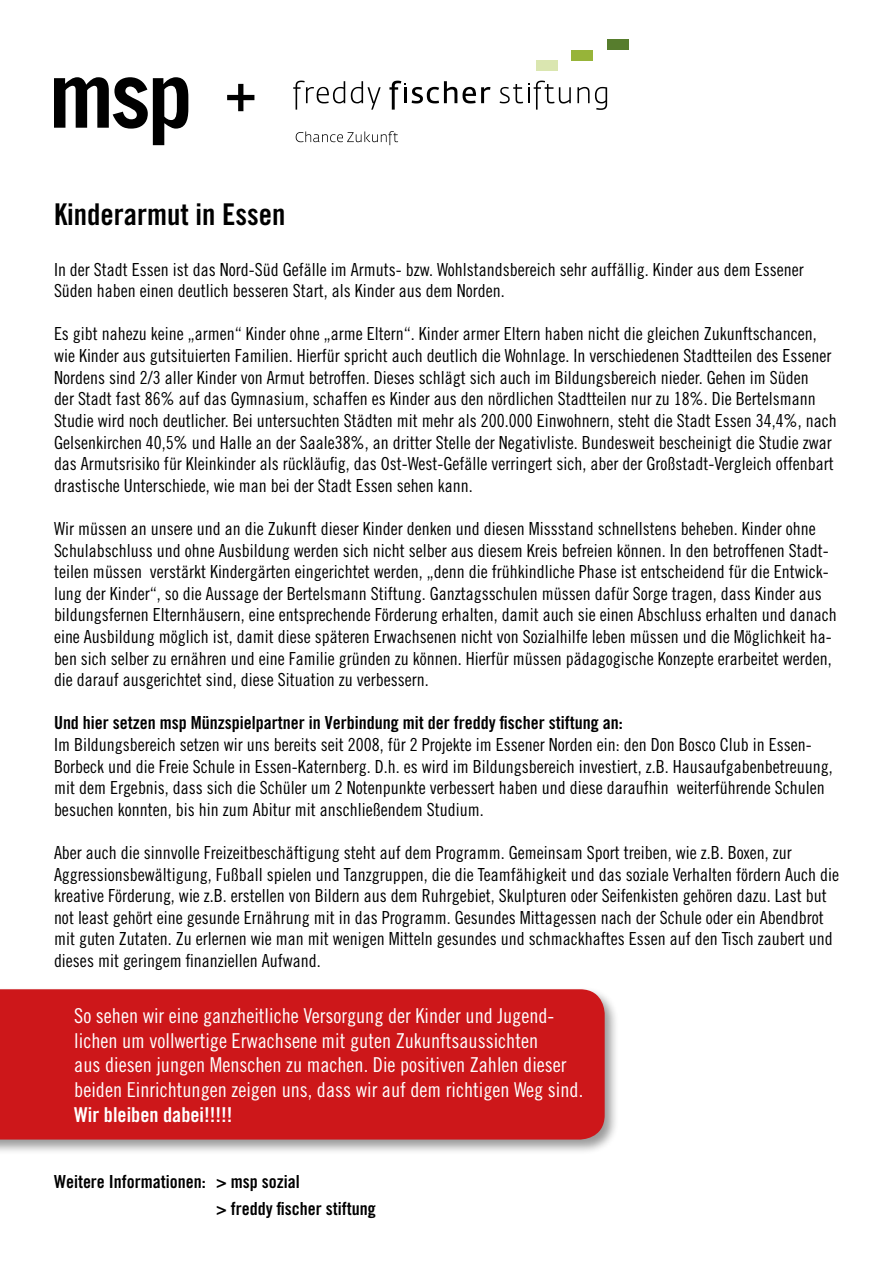
<style>
.page{position:relative;width:893px;height:1263px;background:#fff}
.page>*{position:absolute;margin:0;border:0;box-sizing:border-box;transform-origin:0 0}
.t1{font:54px "Trade Gothic LT Bold Cond Twenty";color:#000}
.t2{font:30px "Trade Gothic LT Bold Cond Twenty";color:#000}
.t3{font:20.55px/24.6px "Trade Gothic LT Cond Eighteen";color:#fff}
.t4{font:18px/21.6px "Trade Gothic LT Cond Eighteen";color:#000}
.t5{font:18px "Trade Gothic LT Bold Cond Twenty";color:#000}
.s1{font-family:"Trade Gothic LT Bold Cond Twenty"}
</style>
<div class="page">
<svg style="left:54px;top:77px;width:134px;height:68px"></svg>
<div style="left:0;top:986px;width:620px;height:169px;background:#000;opacity:.4"></div>
<div style="left:0;top:989px;width:605px;height:150px;background:#cd171a"></div>
<svg style="left:293px;top:81px;width:52px;height:29px"></svg>
<svg style="left:351px;top:81px;width:30px;height:29px"></svg>
<hr style="left:404px;top:87px;width:3px;height:16px;background:#000">
<svg style="left:412px;top:81px;width:45px;height:22px"></svg>
<svg style="left:463px;top:87px;width:27px;height:16px"></svg>
<svg style="left:577px;top:87px;width:30px;height:23px"></svg>
<svg style="left:389px;top:81px;width:17px;height:29px"></svg>
<svg style="left:500px;top:81px;width:71px;height:29px"></svg>
<div style="left:536px;top:60px;width:21px;height:10px;background:#dae6b0"></div>
<div style="left:572px;top:50px;width:21px;height:10px;background:#97b439"></div>
<div style="left:607px;top:40px;width:22px;height:10px;background:#577d2d"></div>
<svg style="left:296px;top:131px;width:102px;height:14px"></svg>
<p class="t1" style="left:225px;top:59px;width:34px">+</p>
<p class="t2" style="left:54px;top:196px;width:233px">Kinderarmut in Essen</p>
<p class="t4" style="left:54px;top:258px;width:751px">In der Stadt Essen ist das Nord-Süd Gefälle im Armuts- bzw. Wohlstandsbereich sehr auffällig. Kinder aus dem Essener<br>Süden haben einen deutlich besseren Start, als Kinder aus dem Norden.</p>
<p class="t4" style="left:54px;top:323px;width:784px">Es gibt nahezu keine „armen“ Kinder ohne „arme Eltern“. Kinder armer Eltern haben nicht die gleichen Zukunftschancen, wie Kinder aus gutsituierten Familien. Hierfür spricht auch deutlich die Wohnlage. In verschiedenen Stadtteilen des Essener Nordens sind 2/3 aller Kinder von Armut betroffen. Dieses schlägt sich auch im Bildungsbereich nieder. Gehen im Süden<br>der Stadt fast 86% auf das Gymnasium, schaffen es Kinder aus den nördlichen Stadtteilen nur zu 18%. Die Bertelsmann Studie wird noch deutlicher. Bei untersuchten Städten mit mehr als 200.000 Einwohnern, steht die Stadt Essen 34,4%, nach Gelsenkirchen 40,5% und Halle an der Saale38%, an dritter Stelle der Negativliste. Bundesweit bescheinigt die Studie zwar das Armutsrisiko für Kleinkinder als rückläufig, das Ost-West-Gefälle verringert sich, aber der Großstadt-Vergleich offenbart drastische Unterschiede, wie man bei der Stadt Essen sehen kann.</p>
<p class="t4" style="left:54px;top:517px;width:784px">Wir müssen an unsere und an die Zukunft dieser Kinder denken und diesen Missstand schnellstens beheben. Kinder ohne Schulabschluss und ohne Ausbildung werden sich nicht selber aus diesem Kreis befreien können. In den betroffenen Stadt&shy;teilen müssen verstärkt Kindergärten eingerichtet werden, „denn die frühkindliche Phase ist entscheidend für die Entwick&shy;lung der Kinder“, so die Aussage der Bertelsmann Stiftung. Ganztagsschulen müssen dafür Sorge tragen, dass Kinder aus bildungsfernen Elternhäusern, eine entsprechende Förderung erhalten, damit auch sie einen Abschluss erhalten und danach eine Ausbildung möglich ist, damit diese späteren Erwachsenen nicht von Sozialhilfe leben müssen und die Möglichkeit ha&shy;ben sich selber zu ernähren und eine Familie gründen zu können. Hierfür müssen pädagogische Konzepte erarbeitet werden, die darauf ausgerichtet sind, diese Situation zu verbessern.</p>
<p class="t5" style="left:54px;top:712px;width:570px">Und hier setzen msp Münzspielpartner in Verbindung mit der freddy fischer stiftung an:</p>
<p class="t4" style="left:54px;top:733px;width:780px">Im Bildungsbereich setzen wir uns bereits seit 2008, für 2 Projekte im Essener Norden ein: den Don Bosco Club in Essen-Borbeck und die Freie Schule in Essen-Katernberg. D.h. es wird im Bildungsbereich investiert, z.B. Hausaufgabenbetreuung, mit dem Ergebnis, dass sich die Schüler um 2 Notenpunkte verbessert haben und diese daraufhin weiterführende Schulen besuchen konnten, bis hin zum Abitur mit anschließendem Studium.</p>
<p class="t4" style="left:54px;top:841px;width:786px">Aber auch die sinnvolle Freizeitbeschäftigung steht auf dem Programm. Gemeinsam Sport treiben, wie z.B. Boxen, zur Aggressionsbewältigung, Fußball spielen und Tanzgruppen, die die Teamfähigkeit und das soziale Verhalten fördern Auch die kreative Förderung, wie z.B. erstellen von Bildern aus dem Ruhrgebiet, Skulpturen oder Seifenkisten gehören dazu. Last but not least gehört eine gesunde Ernährung mit in das Programm. Gesundes Mittagessen nach der Schule oder ein Abendbrot mit guten Zutaten. Zu erlernen wie man mit wenigen Mitteln gesundes und schmackhaftes Essen auf den Tisch zaubert und dieses mit geringem finanziellen Aufwand.</p>
<p class="t3" style="left:74px;top:1003px;width:510px">So sehen wir eine ganzheitliche Versorgung der Kinder und Jugend&shy;lichen um vollwertige Erwachsene mit guten Zukunftsaussichten<br>aus diesen jungen Menschen zu machen. Die positiven Zahlen dieser beiden Einrichtungen zeigen uns, dass wir auf dem richtigen Weg sind.<br><span class="s1">Wir bleiben dabei!!!!!</span></p>
<p class="t5" style="left:54px;top:1171px;width:247px">Weitere Informationen: &gt; msp sozial</p>
<p class="t5" style="left:216px;top:1198px;width:161px">&gt; freddy fischer stiftung</p>
</div>
